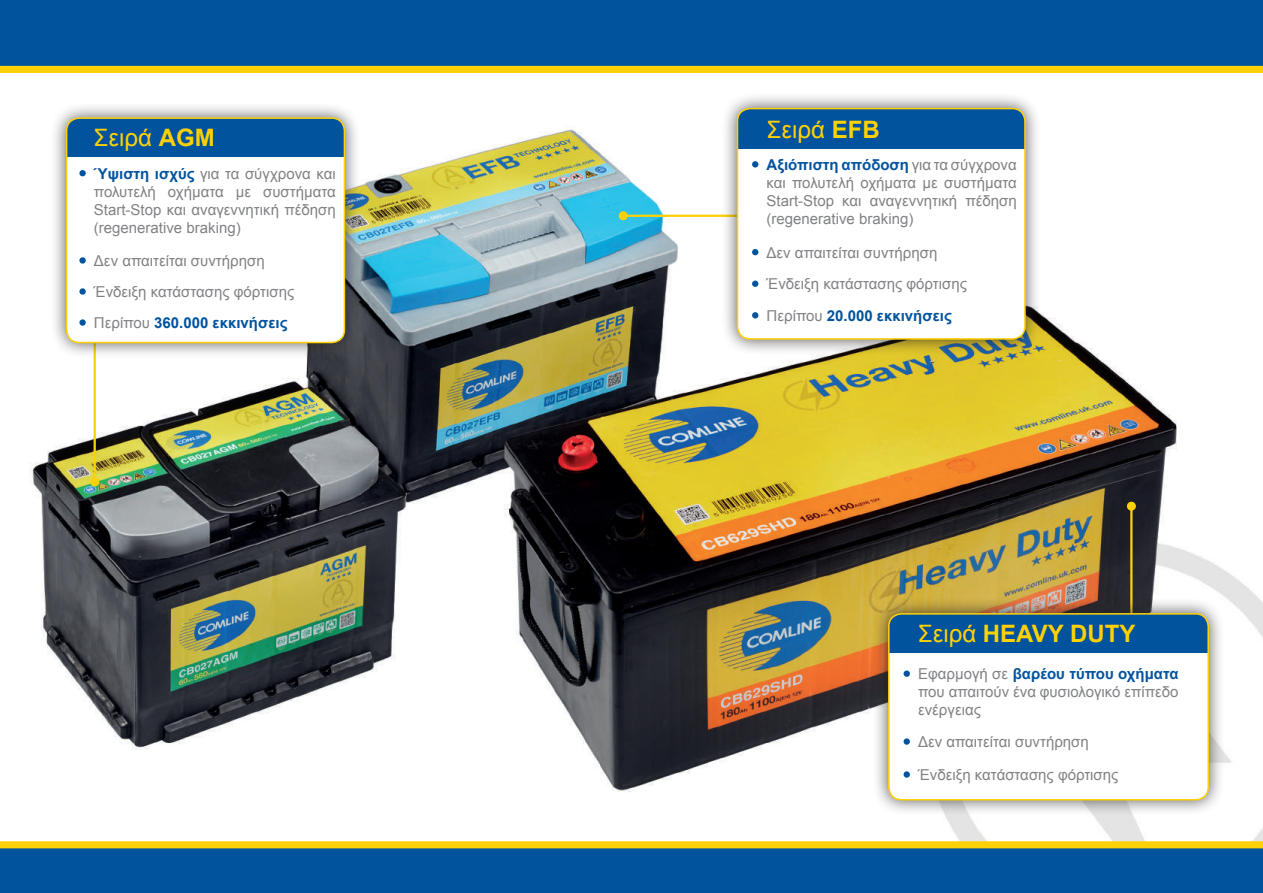
<style>
.page{position:relative;width:1263px;height:893px;background:#fff}
.page>*{position:absolute;margin:0;border:0;box-sizing:border-box;transform-origin:0 0}
.t1{font:24px "Arial";color:#fed105}
.t2{font:700 24px "Arial";color:#fed105}
.t3{font:15px/18px "Arial";color:#808285;text-align:justify}
.s1{font-weight:700}
.s2{font-weight:700;color:#01539e}
.s3{font-weight:400}
</style>
<div class="page">
<img style="left:31px;top:129px;width:1232px;height:712px">
<div style="left:0;top:845px;width:1263px;height:48px;background:#01539e"></div>
<div style="left:0;top:841px;width:1263px;height:7px;background:#fed105"></div>
<hr style="left:94px;top:249px;width:2px;height:233px;background:#fed105">
<div style="left:90px;top:477px;width:9px;height:9px;background:#fed105;border-radius:50%"></div>
<div style="left:50px;top:102px;width:311px;height:257px;background:#231f20;opacity:.75"></div>
<div style="left:67px;top:118px;width:277px;height:224px;background:#fff;border-radius:13px"></div>
<div style="left:67px;top:118px;width:277px;height:39px;background:#01539e"></div>
<div style="left:66px;top:117px;width:279px;height:226px;border:2px solid #fed105;border-radius:13px"></div>
<div style="left:79px;top:170px;width:7px;height:6px;background:#01539e;border-radius:50%"></div>
<svg style="left:79px;top:257px;width:7px;height:7px"></svg>
<svg style="left:79px;top:288px;width:7px;height:7px"></svg>
<svg style="left:79px;top:319px;width:7px;height:7px"></svg>
<hr style="left:623px;top:215px;width:220px;height:2px;background:#fed105">
<div style="left:619px;top:211px;width:9px;height:9px;background:#fed105;border-radius:50%"></div>
<div style="left:721px;top:92px;width:320px;height:263px;background:#231f20;opacity:.75"></div>
<div style="left:737px;top:109px;width:288px;height:230px;background:#fff;border-radius:13px"></div>
<div style="left:737px;top:109px;width:288px;height:39px;background:#01539e"></div>
<div style="left:737px;top:108px;width:289px;height:232px;border:2px solid #fed105;border-radius:13px"></div>
<div style="left:752px;top:161px;width:6px;height:7px;background:#01539e;border-radius:50%"></div>
<svg style="left:752px;top:249px;width:6px;height:6px"></svg>
<svg style="left:752px;top:281px;width:6px;height:6px"></svg>
<svg style="left:752px;top:312px;width:6px;height:6px"></svg>
<hr style="left:1130px;top:506px;width:2px;height:107px;background:#fed105">
<div style="left:1127px;top:502px;width:9px;height:9px;background:#fed105;border-radius:50%"></div>
<div style="left:872px;top:597px;width:352px;height:219px;background:#231f20;opacity:.75"></div>
<div style="left:889px;top:614px;width:319px;height:186px;background:#fff;border-radius:13px"></div>
<div style="left:889px;top:614px;width:319px;height:39px;background:#01539e"></div>
<div style="left:888px;top:613px;width:321px;height:187px;border:2px solid #fed105;border-radius:13px"></div>
<div style="left:903px;top:670px;width:7px;height:7px;background:#01539e;border-radius:50%"></div>
<div style="left:903px;top:738px;width:7px;height:7px;background:#01539e;border-radius:50%"></div>
<div style="left:903px;top:771px;width:7px;height:7px;background:#01539e;border-radius:50%"></div>
<div style="left:0;top:0;width:1263px;height:69px;background:#01539e"></div>
<div style="left:0;top:66px;width:1263px;height:7px;background:#fed105"></div>
<h1 class="t1" style="left:94px;top:122px;width:123px">Σειρά <span class="s1">AGM</span></h1>
<h1 class="t1" style="left:767px;top:114px;width:115px">Σειρά <span class="s1">EFB</span></h1>
<p class="t3" style="left:94px;top:165px;width:243px"><span class="s2">Ύψιστη ισχύς</span> για τα σύγχρονα και πολυτελή οχήματα με συστήματα Start-Stop και αναγεννητική πέδηση (regenerative braking)</p>
<p class="t3" style="left:94px;top:245px;width:202px;line-height:31px;text-align:left">Δεν απαιτείται συντήρηση<br>Ένδειξη κατάστασης φόρτισης<br>Περίπου <span class="s2">360.000 εκκινήσεις</span></p>
<p class="t3" style="left:767px;top:156px;width:252px"><span class="s2">Αξιόπιστη απόδοση</span> για τα σύγχρονα και πολυτελή οχήματα με συστήματα Start-Stop και αναγεννητική πέδηση (regenerative braking)</p>
<p class="t3" style="left:767px;top:237px;width:202px;line-height:31.7px;text-align:left">Δεν απαιτείται συντήρηση<br>Ένδειξη κατάστασης φόρτισης<br>Περίπου <span class="s2">20.000 εκκινήσεις</span></p>
<h1 class="t2" style="left:918px;top:618px;width:219px"><span class="s3">Σειρά</span> HEAVY DUTY</h1>
<p class="t3" style="left:918px;top:665px;width:262px">Εφαρμογή σε <span class="s2">βαρέου τύπου οχήματα </span>που απαιτούν ένα φυσιολογικό επίπεδο ενέργειας</p>
<p class="t3" style="left:918px;top:726px;width:202px;line-height:33px">Δεν απαιτείται συντήρηση<br>Ένδειξη κατάστασης φόρτισης</p>
</div>
